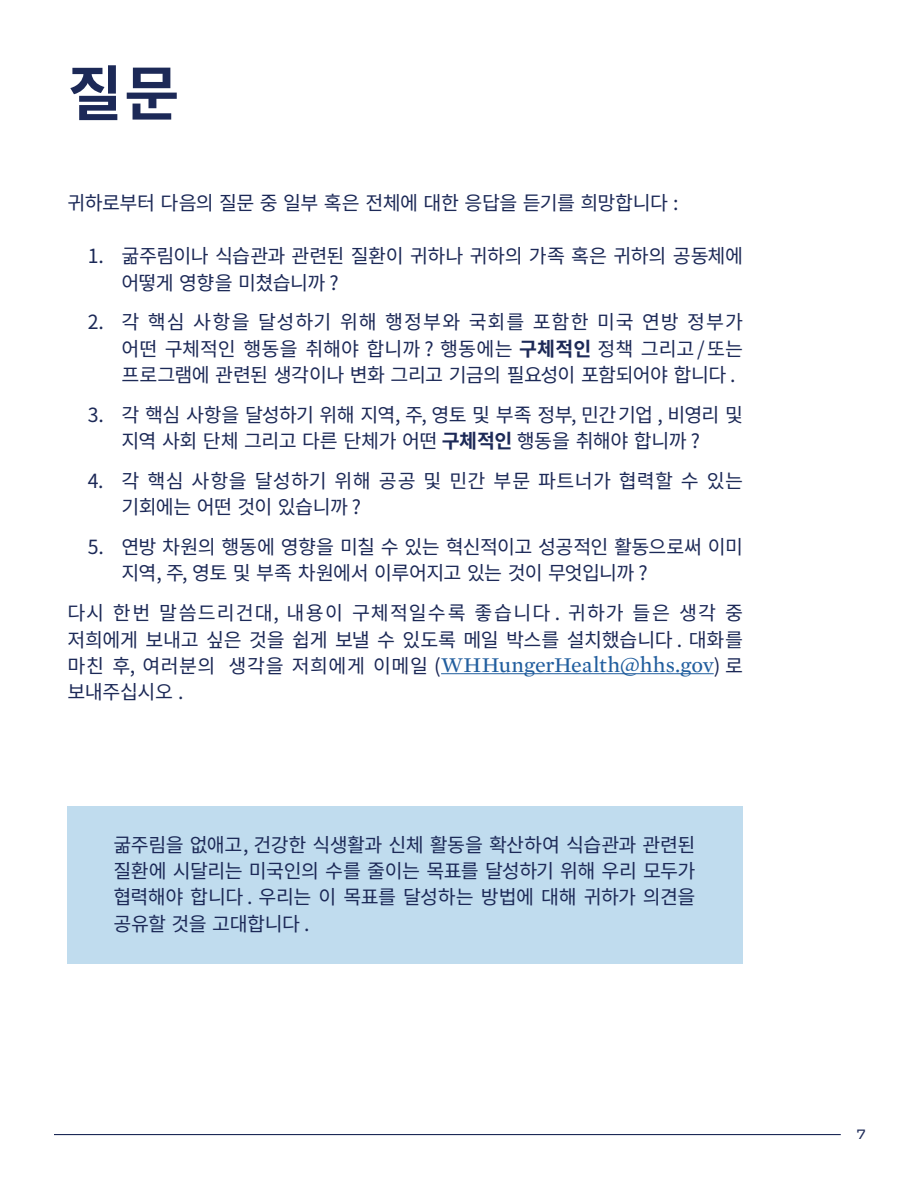
<style>
.page{position:relative;width:918px;height:1188px;background:#fff}
.page>*{position:absolute;margin:0;border:0;box-sizing:border-box;transform-origin:0 0}
.t1{font:700 60px "Noto Sans KR";color:#1c2957}
.P_body_text__10{font:19.5px/26.4px "Noto Sans KR";letter-spacing:-.02em;color:#1c2957}
.P_body_text{font:19.5px/26.2px "Noto Sans KR";letter-spacing:-.03em;color:#1c2957;text-align:justify}
.P_body_text__10-2{font:19.5px/26.2px "Noto Sans KR";letter-spacing:.015em;color:#1c2957}
.t2{font:13.5px "Decimal";color:#1c2957}
.s1{font-weight:700}
.s2{font-family:"Mercury S Sm";color:#215e9e}
</style>
<div class="page">
<hr style="left:54px;top:1134px;width:787px;height:1px;background:#1c2957">
<div style="left:68px;top:806px;width:675px;height:157px;background:#c0dcee"></div>
<hr style="left:441px;top:673px;width:273px;height:1px;background:#215e9e">
<h2 class="t1" style="left:68px;top:60px;width:113px">질문</h2>
<p class="P_body_text" style="left:68px;top:190px;width:613px">귀하로부터 다음의 질문 중 일부 혹은 전체에 대한 응답을 듣기를 희망합니다 :</p>
<p class="P_body_text__10" style="left:122px;top:243px;width:623px;text-indent:-34px">1. 굶주림이나 식습관과 관련된 질환이 귀하나 귀하의 가족 혹은 귀하의 공동체에 어떻게 영향을 미쳤습니까 ?</p>
<p class="P_body_text__10" style="left:122px;top:309px;width:623px;text-align:justify;text-indent:-34px">2. 각 핵심 사항을 달성하기 위해 행정부와 국회를 포함한 미국 연방 정부가 어떤 구체적인 행동을 취해야 합니까 ? 행동에는 <span class="s1">구체적인</span> 정책 그리고 / 또는 프로그램에 관련된 생각이나 변화 그리고 기금의 필요성이 포함되어야 합니다 .</p>
<p class="P_body_text__10" style="left:88px;top:402px;width:657px;text-align:center">3. 각 핵심 사항을 달성하기 위해 지역, 주, 영토 및 부족 정부, 민간 기업 , 비영리 및 지역 사회 단체 그리고 다른 단체가 어떤 <span class="s1">구체적인</span> 행동을 취해야 합니까 ?</p>
<p class="P_body_text__10-2" style="left:122px;top:468px;width:623px;text-indent:-34px">4. 각 핵심 사항을 달성하기 위해 공공 및 민간 부문 파트너가 협력할 수 있는 기회에는 어떤 것이 있습니까 ?</p>
<p class="P_body_text__10" style="left:122px;top:534px;width:623px;text-indent:-34px">5. 연방 차원의 행동에 영향을 미칠 수 있는 혁신적이고 성공적인 활동으로써 이미 지역, 주, 영토 및 부족 차원에서 이루어지고 있는 것이 무엇입니까 ?</p>
<p class="P_body_text__10" style="left:68px;top:601px;width:677px;line-height:25.8px;text-align:justify">다시 한번 말씀드리건대, 내용이 구체적일수록 좋습니다 . 귀하가 들은 생각 중 저희에게 보내고 싶은 것을 쉽게 보낼 수 있도록 메일 박스를 설치했습니다 . 대화를 마친 후, 여러분의 생각을 저희에게 이메일 (<span class="s2">WHHungerHealth@hhs.gov</span>) 로</p>
<p class="P_body_text__10" style="left:68px;top:679px;width:117px">보내주십시오 .</p>
<p class="P_body_text" style="left:113px;top:832px;width:584px">굶주림을 없애고, 건강한 식생활과 신체 활동을 확산하여 식습관과 관련된 질환에 시달리는 미국인의 수를 줄이는 목표를 달성하기 위해 우리 모두가 협력해야 합니다 . 우리는 이 목표를 달성하는 방법에 대해 귀하가 의견을 공유할 것을 고대합니다 .</p>
<p class="t2" style="left:856px;top:1126px;width:11px">7</p>
</div>
